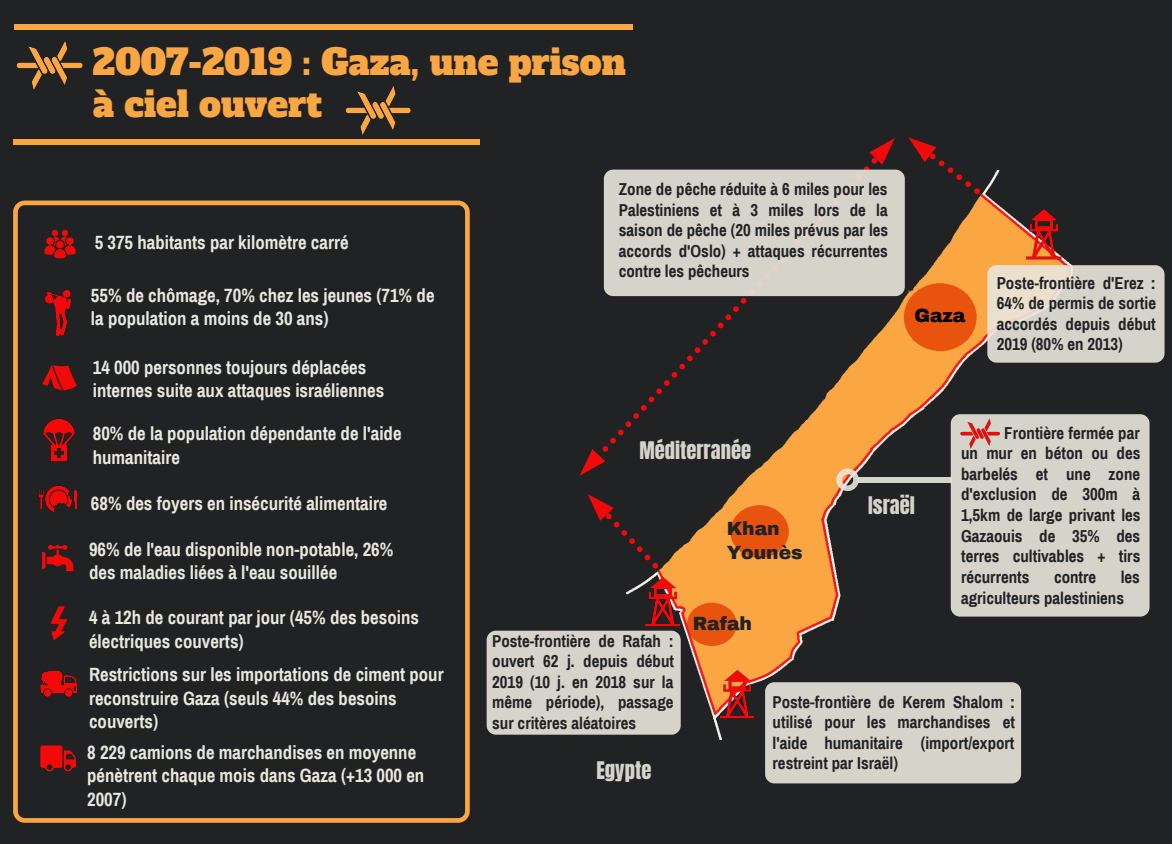
<style>
.page{position:relative;width:1172px;height:844px;background:#fff}
.page>*{position:absolute;margin:0;border:0;box-sizing:border-box;transform-origin:0 0}
.t1{font:34.62px/42.1px "Alfa Slab One";color:#faa643}
.t2{font:20.62px "Anton";color:rgb(234 231 222/.9)}
.t3{font:700 18.75px/23.4px "Archivo Narrow";color:#eae7de}
.t4{font:900 18.75px/23.4px "Archivo";color:#212224}
.t5{font:900 18.75px "Archivo";color:#000}
.t6{font:700 16.88px/20.6px "Archivo Narrow";color:#212224;text-align:justify}
</style>
<div class="page">
<div style="left:0;top:0;width:1171px;height:843px;background:#212224"></div>
<img style="left:626px;top:171px;width:446px;height:568px">
<svg style="left:987px;top:265px;width:177px;height:98px;background:#d9d4ca"></svg>
<div style="left:13px;top:140px;width:466px;height:5px;background:#faa643"></div>
<div style="left:14px;top:24px;width:618px;height:6px;background:#faa643"></div>
<img style="left:1020px;top:210px;width:44px;height:50px">
<img style="left:715px;top:670px;width:43px;height:49px">
<img style="left:640px;top:577px;width:44px;height:50px">
<div style="left:765px;top:682px;width:255px;height:101px;background:#d6d3cb"></div>
<div style="left:486px;top:631px;width:194px;height:104px;background:#d6d3cb"></div>
<div style="left:950px;top:414px;width:199px;height:203px;background:#d6d3cb"></div>
<img style="left:979px;top:419px;width:22px;height:31px">
<svg style="left:579px;top:137px;width:400px;height:431px"></svg>
<div style="left:857px;top:477px;width:94px;height:6px;background:#d6d3cb"></div>
<img style="left:17px;top:41px;width:66px;height:49px">
<img style="left:345px;top:86px;width:66px;height:49px">
<svg style="left:13px;top:201px;width:456px;height:622px"></svg>
<svg style="left:44px;top:230px;width:32px;height:28px"></svg>
<img style="left:44px;top:289px;width:31px;height:49px">
<svg style="left:42px;top:365px;width:35px;height:26px"></svg>
<img style="left:41px;top:418px;width:38px;height:45px">
<svg style="left:42px;top:545px;width:31px;height:26px"></svg>
<img style="left:37px;top:485px;width:42px;height:31px">
<svg style="left:51px;top:606px;width:16px;height:34px"></svg>
<img style="left:38px;top:669px;width:41px;height:28px">
<svg style="left:40px;top:745px;width:36px;height:26px"></svg>
<h1 class="t1" style="left:93px;top:38px;width:534px">2007-2019 : Gaza, une prison à ciel ouvert</h1>
<p class="t3" style="left:95px;top:231px;width:255px">5 375 habitants par kilomètre carré</p>
<p class="t3" style="left:91px;top:284px;width:345px">55% de chômage, 70% chez les jeunes (71% de la population a moins de 30 ans)</p>
<p class="t3" style="left:93px;top:356px;width:293px">14 000 personnes toujours déplacées internes suite aux attaques israéliennes</p>
<p class="t3" style="left:93px;top:422px;width:310px">80% de la population dépendante de l'aide humanitaire</p>
<p class="t3" style="left:91px;top:492px;width:298px">68% des foyers en insécurité alimentaire</p>
<p class="t3" style="left:89px;top:537px;width:306px">96% de l'eau disponible non-potable, 26% des maladies liées à l'eau souillée</p>
<p class="t3" style="left:89px;top:606px;width:331px">4 à 12h de courant par jour (45% des besoins électriques couverts)</p>
<p class="t3" style="left:89px;top:663px;width:356px">Restrictions sur les importations de ciment pour reconstruire Gaza (seuls 44% des besoins couverts)</p>
<p class="t3" style="left:87px;top:741px;width:338px">8 229 camions de marchandises en moyenne pénètrent chaque mois dans Gaza (+13 000 en<br>2007)</p>
<p class="t6" style="left:618px;top:179px;width:271px">Zone de pêche réduite à 6 miles pour les Palestiniens et à 3 miles lors de la saison de pêche (20 miles prévus par les accords d'Oslo) + attaques récurrentes contre les pêcheurs</p>
<p class="t5" style="left:914px;top:304px;width:53px">Gaza</p>
<p class="t6" style="left:996px;top:272px;width:161px">Poste-frontière d'Erez :<br>64% de permis de sortie accordés depuis début 2019 (80% en 2013)</p>
<p class="t2" style="left:639px;top:440px;width:113px">Méditerranée</p>
<p class="t4" style="left:726px;top:517px;width:78px">Khan<br>Younès</p>
<p class="t4" style="left:692px;top:612px;width:61px">Rafah</p>
<p class="t2" style="left:868px;top:495px;width:48px">Israël</p>
<p class="t6" style="left:960px;top:422px;width:181px;text-indent:43px">Frontière fermée par un mur en béton ou des barbelés et une zone d'exclusion de 300m à 1,5km de large privant les Gazaouis de 35% des terres cultivables + tirs récurrents</p>
<p class="t6" style="left:960px;top:567px;width:180px;text-indent:160px">les agriculteurs palestiniens</p>
<p class="t6" style="left:1053px;top:567px;width:44px">contre</p>
<p class="t6" style="left:492px;top:630px;width:183px">Poste-frontière de Rafah : ouvert 62 j. depuis début 2019 (10 j. en 2018 sur la même période), passage sur critères aléatoires</p>
<p class="t2" style="left:596px;top:759px;width:57px">Egypte</p>
<p class="t6" style="left:772px;top:691px;width:244px">Poste-frontière de Kerem Shalom : utilisé pour les marchandises et l'aide humanitaire (import/export restreint par Israël)</p>
</div>
